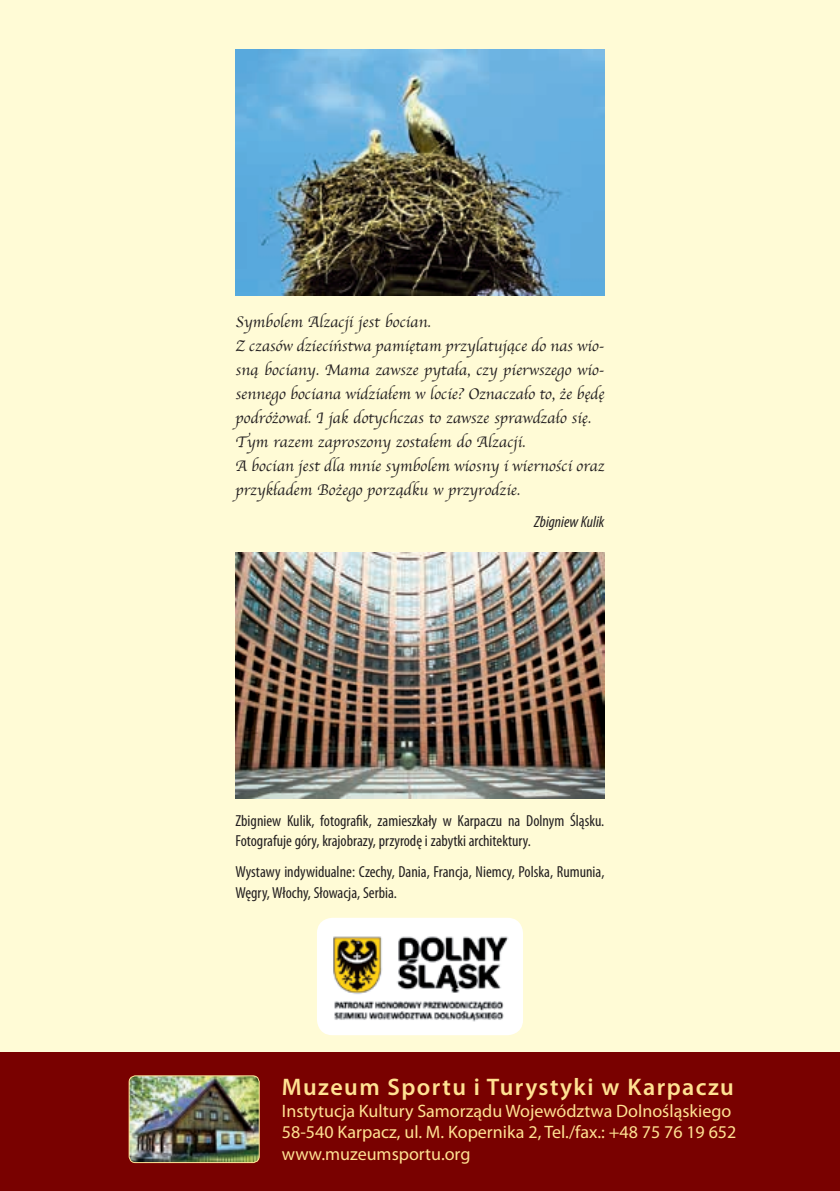
<style>
.page{position:relative;width:840px;height:1191px;background:#fff}
.page>*{position:absolute;margin:0;border:0;box-sizing:border-box;transform-origin:0 0}
.t1{font:600 24px "Myriad Pro";letter-spacing:.06em;color:#ffe192}
.t2{font:18px/21.6px "Myriad Pro";color:#ffe192}
.t3{font:16px/24px "Apple Chancery";color:#231f20}
.t4{font:condensed 16px/20px "Myriad Pro";color:#231f20}
.t5{font:italic condensed 16px "Myriad Pro";color:#231f20}
</style>
<div class="page">
<div style="left:0;top:0;width:839px;height:1191px;background:#fffbd6"></div>
<div style="left:0;top:1052px;width:839px;height:139px;background:#790100"></div>
<img style="left:129px;top:1075px;width:130px;height:87px">
<div style="left:129px;top:1075px;width:130px;height:88px;border:1px solid #ffe192;border-radius:6px"></div>
<img style="left:235px;top:50px;width:369px;height:245px">
<img style="left:235px;top:552px;width:369px;height:246px">
<div style="left:317px;top:917px;width:205px;height:118px;background:#fff;border-radius:15px"></div>
<img style="left:333px;top:936px;width:176px;height:86px">
<p class="t3" style="left:235px;top:310px;width:370px">Symbolem Alzacji jest bocian.<br>Z czasów dzieciństwa pamiętam przylatujące do nas wio&shy;sną bociany. Mama zawsze pytała, czy pierwszego wio&shy;sennego bociana widziałem w locie? Oznaczało to, że będę podróżował. I jak dotychczas to zawsze sprawdzało się.<br>Tym razem zaproszony zostałem do Alzacji.<br>A bocian jest dla mnie symbolem wiosny i wierności oraz przykładem Bożego porządku w przyrodzie.</p>
<p class="t5" style="left:534px;top:513px;width:72px">Zbigniew Kulik</p>
<p class="t4" style="left:235px;top:811px;width:370px">Zbigniew Kulik, fotografik, zamieszkały w Karpaczu na Dolnym Śląsku.<br>Fotografuje góry, krajobrazy, przyrodę i zabytki architektury.</p>
<p class="t4" style="left:235px;top:862px;width:370px">Wystawy indywidualne: Czechy, Dania, Francja, Niemcy, Polska, Rumunia,<br>Węgry, Włochy, Słowacja, Serbia.</p>
<h1 class="t1" style="left:282px;top:1073px;width:453px">Muzeum Sportu i Turystyki w Karpaczu</h1>
<p class="t2" style="left:282px;top:1100px;width:456px">Instytucja Kultury Samorządu Województwa Dolnośląskiego<br>58-540 Karpacz, ul. M. Kopernika 2, Tel./fax.: +48 75 76 19 652 www.muzeumsportu.org</p>
</div>
